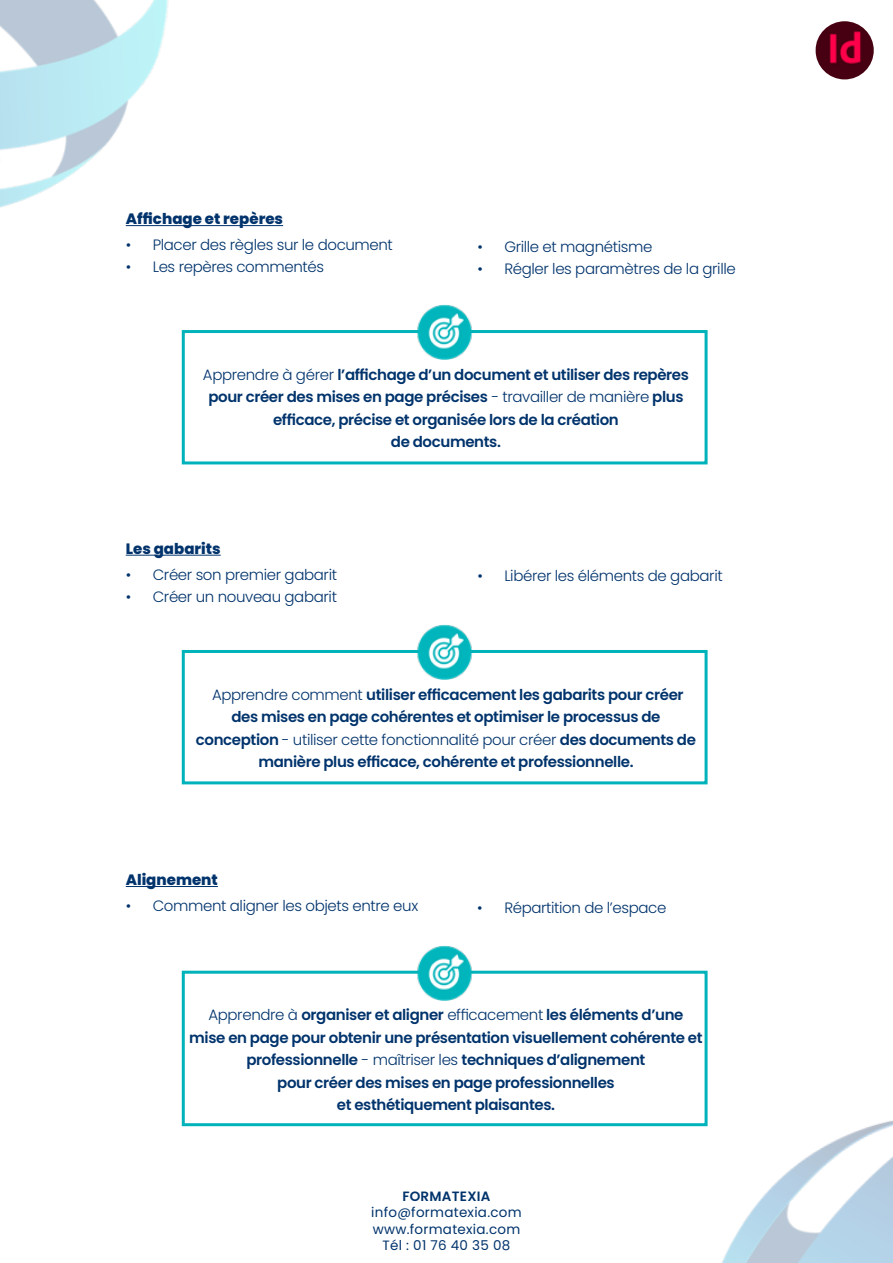
<style>
.page{position:relative;width:893px;height:1263px;background:#fff}
.page>*{position:absolute;margin:0;border:0;box-sizing:border-box;transform-origin:0 0}
.t1{font:600 15px/22.5px "Poppins";letter-spacing:-.025em;color:#00336c;text-align:center}
.t2{font:300 15px "Poppins";letter-spacing:-.025em;color:#00336c}
.t3{font:800 15px "Poppins";color:#00336c}
.t4{font:13.5px/16.5px "Poppins";letter-spacing:.02em;color:#00336c;text-align:center}
.t5{font:600 13.5px "Poppins";letter-spacing:.02em;color:#00336c}
.s1{font-weight:300}
</style>
<div class="page">
<img style="left:0;top:0;width:226px;height:227px">
<img style="left:667px;top:1121px;width:226px;height:142px">
<img style="left:815px;top:21px;width:59px;height:58px;border-radius:29px">
<hr style="left:126px;top:225px;width:157px;height:1px;background:#00336c">
<hr style="left:126px;top:555px;width:95px;height:1px;background:#00336c">
<div style="left:182px;top:330px;width:526px;height:134px;background:#fff;border:3px solid #00b3ba"></div>
<img style="left:415px;top:305px;width:59px;height:55px">
<div style="left:182px;top:650px;width:526px;height:134px;background:#fff;border:3px solid #00b3ba"></div>
<img style="left:415px;top:624px;width:59px;height:55px">
<hr style="left:126px;top:886px;width:92px;height:1px;background:#00336c">
<div style="left:182px;top:971px;width:526px;height:155px;background:#fff;border:3px solid #00b3ba"></div>
<img style="left:415px;top:945px;width:59px;height:55px">
<p class="t3" style="left:126px;top:211px;width:159px">Affichage et repères</p>
<p class="t2" style="left:126px;top:236px;width:269px">• Placer des règles sur le document</p>
<p class="t2" style="left:126px;top:259px;width:200px">• Les repères commentés</p>
<p class="t2" style="left:477px;top:238px;width:177px">• Grille et magnétisme</p>
<p class="t2" style="left:477px;top:260px;width:260px">• Régler les paramètres de la grille</p>
<p class="t1" style="left:203px;top:363px;width:488px"><span class="s1">Apprendre à gérer</span> l’affichage d’un document et utiliser des repères pour créer des mises en page précises <span class="s1">- travailler de manière</span> plus efficace, précise et organisée lors de la création<br>de documents.</p>
<p class="t3" style="left:126px;top:540px;width:96px">Les gabarits</p>
<p class="t2" style="left:126px;top:566px;width:213px">• Créer son premier gabarit</p>
<p class="t2" style="left:126px;top:588px;width:213px">• Créer un nouveau gabarit</p>
<p class="t2" style="left:477px;top:567px;width:247px">• Libérer les éléments de gabarit</p>
<p class="t1" style="left:196px;top:683px;width:502px"><span class="s1">Apprendre comment</span> utiliser efficacement les gabarits pour créer des mises en page cohérentes et optimiser le processus de conception <span class="s1">- utiliser cette fonctionnalité pour créer</span> des documents de manière plus efficace, cohérente et professionnelle.</p>
<p class="t3" style="left:126px;top:871px;width:94px">Alignement</p>
<p class="t2" style="left:126px;top:897px;width:294px">• Comment aligner les objets entre eux</p>
<p class="t2" style="left:477px;top:899px;width:191px">• Répartition de l’espace</p>
<p class="t1" style="left:189px;top:1004px;width:515px"><span class="s1">Apprendre à</span> organiser et aligner <span class="s1">efficacement</span> les éléments d’une mise en page pour obtenir une présentation visuellement cohérente et professionnelle <span class="s1">- maîtriser les</span> techniques d’alignement<br>pour créer des mises en page professionnelles<br>et esthétiquement plaisantes.</p>
<p class="t5" style="left:402px;top:1188px;width:90px">FORMATEXIA</p>
<p class="t4" style="left:371px;top:1204px;width:152px">info@formatexia.com www.formatexia.com<br>Tél : 01 76 40 35 08</p>
</div>
